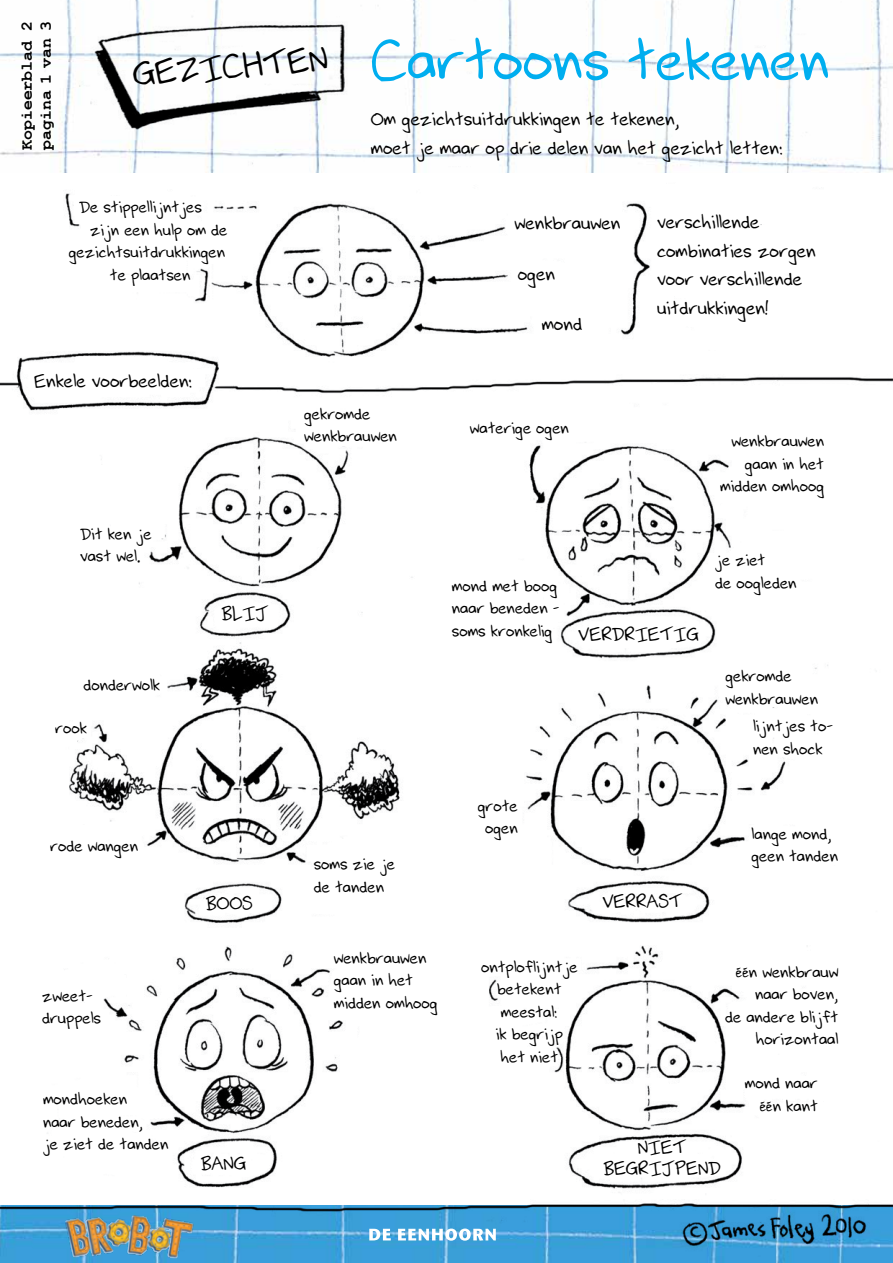
<style>
.page{position:relative;width:893px;height:1263px;background:#fff}
.page>*{position:absolute;margin:0;border:0;box-sizing:border-box;transform-origin:0 0}
.t1{font:75.3px "James Foleyregular";color:#00aeef}
.t2{font:43.5px "James Foleyregular";color:#000}
.t3{font:24px/28.5px "James Foleyregular";color:#000}
.t4{font:21px/22.5px "James Foleyregular";color:#000}
.t5{font:700 16.5px/18.9px "Courier New";color:#000}
.s1{font-size:24px}
</style>
<div class="page">
<img style="left:0;top:172px;width:893px;height:1033px">
<img style="left:0;top:1205px;width:893px;height:58px">
<img style="left:59px;top:1212px;width:139px;height:49px">
<img style="left:0;top:0;width:893px;height:172px">
<svg style="left:369px;top:1229px;width:22px;height:11px"></svg>
<svg style="left:398px;top:1228px;width:98px;height:13px"></svg>
<p class="t5" style="left:17px;top:150px;width:130px;rotate:-90deg">Kopieerblad 2 pagina 1 van 3</p>
<h2 class="t2" style="left:132px;top:55px;width:197px;rotate:-4deg">GEZICHTEN</h2>
<h1 class="t1" style="left:371px;top:30px;width:460px">Cartoons tekenen</h1>
<p class="t3" style="left:371px;top:107px;width:414px">Om gezichtsuitdrukkingen te tekenen,<br>moet je maar op drie delen van het gezicht letten:</p>
<p class="t4" style="left:79px;top:198px;width:124px">De stippellijntjes</p>
<p class="t4" style="left:90px;top:221px;width:139px">zijn een hulp om de</p>
<p class="t4" style="left:69px;top:243px;width:158px">gezichtsuitdrukkingen</p>
<p class="t4" style="left:110px;top:266px;width:82px">te plaatsen</p>
<p class="t3" style="left:514px;top:211px;width:107px">wenkbrauwen</p>
<p class="t3" style="left:518px;top:263px;width:39px">ogen</p>
<p class="t3" style="left:542px;top:313px;width:42px">mond</p>
<p class="t3" style="left:657px;top:211px;width:160px">verschillende combinaties zorgen voor verschillende uitdrukkingen!</p>
<p class="t3" style="left:34px;top:369px;width:160px">Enkele voorbeelden:</p>
<p class="t4" style="left:80px;top:525px;width:73px">Dit ken je vast wel.</p>
<p class="t4" style="left:55px;top:666px;width:106px;line-height:43px;text-indent:28px">donderwolk rook</p>
<p class="t3" style="left:221px;top:602px;width:49px">BLIJ</p>
<p class="t4" style="left:50px;top:837px;width:89px">rode wangen</p>
<p class="t4" style="left:42px;top:987px;width:60px">zweet&shy;druppels</p>
<p class="t4" style="left:43px;top:1090px;width:127px">mondhoeken<br>naar beneden,<br>je ziet de tanden</p>
<p class="t3" style="left:206px;top:891px;width:48px">BOOS</p>
<p class="t3" style="left:201px;top:1151px;width:47px">BANG</p>
<p class="t4" style="left:304px;top:405px;width:94px">gekromde wenkbrauwen</p>
<p class="t4" style="left:470px;top:419px;width:100px">waterige ogen</p>
<p class="t4" style="left:720px;top:432px;width:105px;text-align:right">wenkbrauwen gaan in het midden omhoog</p>
<p class="t4" style="left:715px;top:551px;width:52px">je ziet</p>
<p class="t4" style="left:452px;top:576px;width:107px">mond met boog</p>
<p class="t4" style="left:715px;top:574px;width:83px">de oogleden</p>
<p class="t4" style="left:452px;top:599px;width:248px">naar beneden -<br>soms kronkelig <span class="s1">VERDRIETIG</span></p>
<p class="t4" style="left:725px;top:667px;width:94px">gekromde wenkbrauwen</p>
<p class="t4" style="left:753px;top:717px;width:82px">lijntjes to&shy;nen shock</p>
<p class="t4" style="left:314px;top:855px;width:83px">soms zie je de tanden</p>
<p class="t4" style="left:334px;top:948px;width:105px">wenkbrauwen gaan in het midden omhoog</p>
<p class="t4" style="left:478px;top:797px;width:41px;text-align:center">grote ogen</p>
<p class="t3" style="left:602px;top:889px;width:82px">VERRAST</p>
<p class="t4" style="left:752px;top:825px;width:88px">lange mond, geen tanden</p>
<p class="t4" style="left:481px;top:958px;width:98px;text-align:center">ontploflijntje betekent meestal:<br>ik begrijp het niet</p>
<p class="t4" style="left:725px;top:963px;width:115px;text-align:right">één wenkbrauw naar boven,<br>de andere blijft horizontaal</p>
<p class="t4" style="left:745px;top:1074px;width:75px;text-align:right">mond naar één kant</p>
<p class="t3" style="left:603px;top:1139px;width:119px;line-height:21px;text-align:center">NIET<br>BEGRIJPEND</p>
</div>
